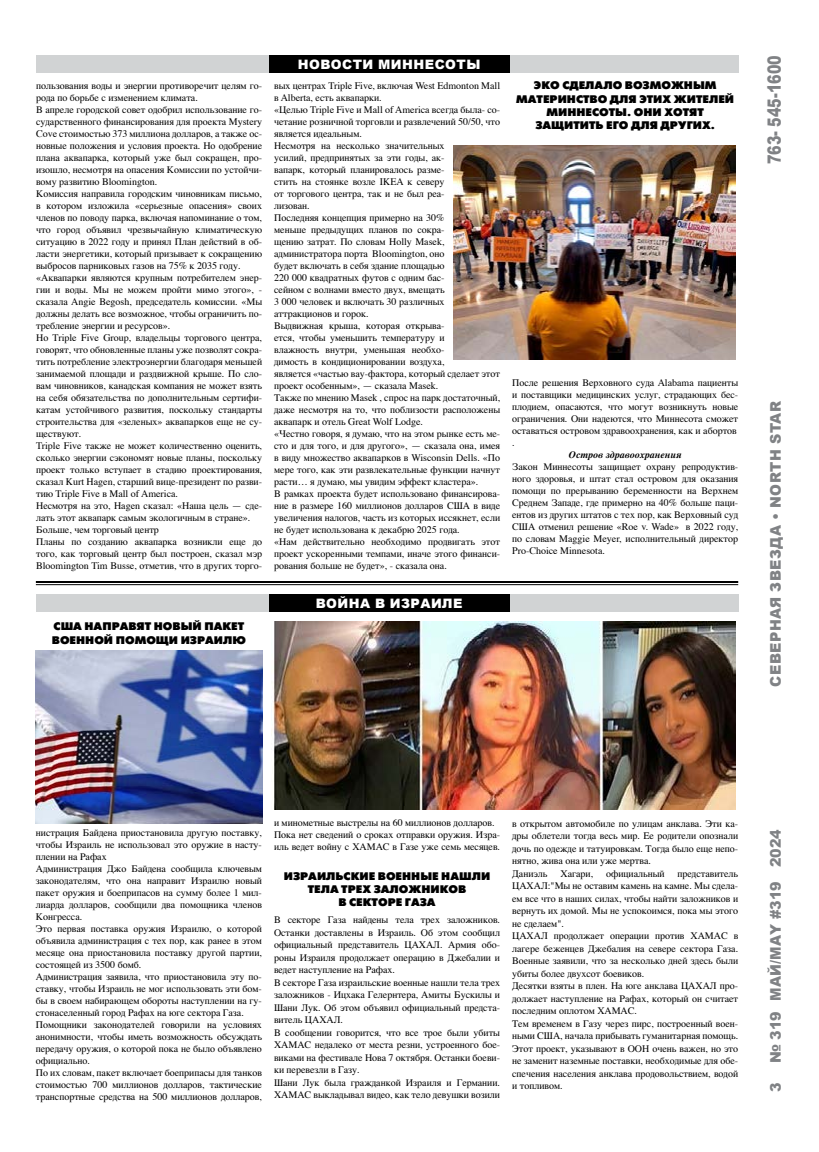
<style>
.page{position:relative;width:819px;height:1152px;background:#fff}
.page>*{position:absolute;margin:0;border:0;box-sizing:border-box;transform-origin:0 0}
.t1{font:900 18.3px "Arial";color:#808285;scale:.78 1}
.t2{font:900 14.6px "Arial";letter-spacing:.035em;color:#808285}
.t3{font:900 14.6px "Arial";color:#808285}
.t4{font:900 13px "Arial";letter-spacing:.035em;color:#fff}
.t5{font:700 11px/13.2px "Futuris XC";color:#000;text-align:center}
.t6{font:10px/12px "Times";color:#000}
.t7{font:italic 700 10px "Times";color:#000}
</style>
<div class="page">
<div style="left:36px;top:55px;width:702px;height:18px;background:#d1d3d4"></div>
<div style="left:269px;top:55px;width:241px;height:18px;background:#000"></div>
<div style="left:36px;top:594px;width:702px;height:18px;background:#d1d3d4"></div>
<div style="left:269px;top:594px;width:241px;height:18px;background:#000"></div>
<img style="left:36px;top:650px;width:226px;height:174px">
<img style="left:271px;top:621px;width:464px;height:188px">
<img style="left:454px;top:145px;width:281px;height:215px">
<hr style="left:36px;top:581px;width:702px;height:2px;background:#000">
<hr style="left:36px;top:584px;width:702px;height:1px;background:#000">
<h3 class="t4" style="left:298px;top:55px;width:184px">НОВОСТИ МИННЕСОТЫ</h3>
<p class="t6" style="left:36px;top:79px;width:228px">пользования воды и энергии противоречит целям го&shy;рода по борьбе с изменением климата.<br>В апреле городской совет одобрил использование го&shy;сударственного финансирования для проекта Mystery Cove стоимостью 373 миллиона долларов, а также ос&shy;новные положения и условия проекта. Но одобрение плана аквапарка, который уже был сокращен, про&shy;изошло, несмотря на опасения Комиссии по устойчи&shy;вому развитию Bloomington.<br>Комиссия направила городским чиновникам письмо, в котором изложила «серьезные опасения» своих членов по поводу парка, включая напоминание о том, что город объявил чрезвычайную климатическую ситуацию в 2022 году и принял План действий в об&shy;ласти энергетики, который призывает к сокращению выбросов парниковых газов на 75% к 2035 году. «Аквапарки являются крупным потребителем энер&shy;гии и воды. Мы не можем пройти мимо этого», - сказала Angie Begosh, председатель комиссии. «Мы должны делать все возможное, чтобы ограничить по&shy;требление энергии и ресурсов».<br>Но Triple Five Group, владельцы торгового центра, говорят, что обновленные планы уже позволят сокра&shy;тить потребление электроэнергии благодаря меньшей занимаемой площади и раздвижной крыше. По сло&shy;вам чиновников, канадская компания не может взять на себя обязательства по дополнительным сертифи&shy;катам устойчивого развития, поскольку стандарты строительства для «зеленых» аквапарков еще не су&shy;ществуют.<br>Triple Five также не может количественно оценить, сколько энергии сэкономят новые планы, поскольку проект только вступает в стадию проектирования, сказал Kurt Hagen, старший вице-президент по разви&shy;тию Triple Five в Mall of America.<br>Несмотря на это, Hagen сказал: «Наша цель — сде&shy;лать этот аквапарк самым экологичным в стране».<br>Больше, чем торговый центр<br>Планы по созданию аквапарка возникли еще до того, как торговый центр был построен, сказал мэр Bloomington Tim Busse, отметив, что в других торго-</p>
<p class="t6" style="left:274px;top:79px;width:228px">вых центрах Triple Five, включая West Edmonton Mall в Alberta, есть аквапарки.<br>«Целью Triple Five и Mall of America всегда была- со&shy;четание розничной торговли и развлечений 50/50, что является идеальным.<br>Несмотря на несколько значительных<br>усилий, предпринятых за эти годы, ак-<br>вапарк, который планировалось разме-<br>стить на стоянке возле IKEA к северу<br>от торгового центра, так и не был реа-<br>лизован.<br>Последняя концепция примерно на 30%<br>меньше предыдущих планов по сокра-<br>щению затрат. По словам Holly Masek, администратора порта Bloomington, оно<br>будет включать в себя здание площадью<br>220 000 квадратных футов с одним бас-<br>сейном с волнами вместо двух, вмещать<br>3 000 человек и включать 30 различных аттракционов и горок.<br>Выдвижная крыша, которая открыва-<br>ется, чтобы уменьшить температуру и<br>влажность внутри, уменьшая необхо-<br>димость в кондиционировании воздуха,<br>является «частью вау-фактора, который сделает этот проект особенным», — сказала Masek.<br>Также по мнению Masek , спрос на парк достаточный, даже несмотря на то, что поблизости расположены аквапарк и отель Great Wolf Lodge.<br>«Честно говоря, я думаю, что на этом рынке есть ме&shy;сто и для того, и для другого», — сказала она, имея в виду множество аквапарков в Wisconsin Dells. «По мере того, как эти развлекательные функции начнут расти… я думаю, мы увидим эффект кластера».<br>В рамках проекта будет использовано финансирова&shy;ние в размере 160 миллионов долларов США в виде увеличения налогов, часть из которых иссякнет, если не будет использована к декабрю 2025 года.<br>«Нам действительно необходимо продвигать этот проект ускоренными темпами, иначе этого финанси&shy;рования больше не будет», - сказала она.</p>
<p class="t5" style="left:516px;top:79px;width:219px">ЭКО СДЕЛАЛО ВОЗМОЖНЫМ<br>МАТЕРИНСТВО ДЛЯ ЭТИХ ЖИТЕЛЕЙ<br>МИННЕСОТЫ. ОНИ ХОТЯТ<br>ЗАЩИТИТЬ ЕГО ДЛЯ ДРУГИХ.</p>
<p class="t6" style="left:512px;top:375px;width:228px">После решения Верховного суда Alabama пациенты и поставщики медицинских услуг, страдающих бес&shy;плодием, опасаются, что могут возникнуть новые ограничения. Они надеются, что Миннесота сможет оставаться островом здравоохранения, как и абортов .</p>
<p class="t7" style="left:569px;top:445px;width:114px">Остров здравоохранения</p>
<p class="t6" style="left:512px;top:459px;width:228px;text-align:justify">Закон Миннесоты защищает охрану репродуктив&shy;ного здоровья, и штат стал островом для оказания помощи по прерыванию беременности на Верхнем Среднем Западе, где примерно на 40% больше паци&shy;ентов из других штатов с тех пор, как Верховный суд США отменил решение «Roe v. Wade» в 2022 году, по словам Maggie Meyer, исполнительный директор Pro-Choice Minnesota.</p>
<p class="t5" style="left:52px;top:620px;width:196px;text-align:left">США НАПРАВЯТ НОВЫЙ ПАКЕТ<br>ВОЕННОЙ ПОМОЩИ ИЗРАИЛЮ</p>
<h3 class="t4" style="left:316px;top:594px;width:148px">ВОЙНА В ИЗРАИЛЕ</h3>
<h1 class="t1" style="left:761px;top:164px;width:141px;rotate:-90deg">763- 545-1600</h1>
<h2 class="t2" style="left:765px;top:687px;width:287px;rotate:-90deg">СЕВЕРНАЯ ЗВЕЗДА • NORTH STAR</h2>
<p class="t6" style="left:36px;top:826px;width:228px">нистрация Байдена приостановила другую поставку, чтобы Израиль не использовал это оружие в насту&shy;плении на Рафах<br>Администрация Джо Байдена сообщила ключевым законодателям, что она направит Израилю новый пакет оружия и боеприпасов на сумму более 1 мил&shy;лиарда долларов, сообщили два помощника членов Конгресса.<br>Это первая поставка оружия Израилю, о которой объявила администрация с тех пор, как ранее в этом месяце она приостановила поставку другой партии, состоящей из 3500 бомб.<br>Администрация заявила, что приостановила эту по&shy;ставку, чтобы Израиль не мог использовать эти бом&shy;бы в своем набирающем обороты наступлении на гу&shy;стонаселенный город Рафах на юге сектора Газа.<br>Помощники законодателей говорили на условиях анонимности, чтобы иметь возможность обсуждать передачу оружия, о которой пока не было объявлено официально.<br>По их словам, пакет включает боеприпасы для танков стоимостью 700 миллионов долларов, тактические транспортные средства на 500 миллионов долларов,</p>
<p class="t6" style="left:274px;top:816px;width:228px">и минометные выстрелы на 60 миллионов долларов.<br>Пока нет сведений о сроках отправки оружия. Изра&shy;иль ведет войну с ХАМАС в Газе уже семь месяцев.</p>
<p class="t5" style="left:284px;top:870px;width:208px">ИЗРАИЛЬСКИЕ ВОЕННЫЕ НАШЛИ<br>ТЕЛА ТРЕХ ЗАЛОЖНИКОВ<br>В СЕКТОРЕ ГАЗА</p>
<p class="t6" style="left:274px;top:913px;width:228px;line-height:12.5px">В секторе Газа найдены тела трех заложников.<br>Останки доставлены в Израиль. Об этом сообщил официальный представитель ЦАХАЛ. Армия обо&shy;роны Израиля продолжает операцию в Джебалии и ведет наступление на Рафах.<br>В секторе Газа израильские военные нашли тела трех заложников - Ицхака Гелернтера, Амиты Бускилы и Шани Лук. Об этом объявил официальный предста&shy;витель ЦАХАЛ.<br>В сообщении говорится, что все трое были убиты ХАМАС недалеко от места резни, устроенного бое&shy;виками на фестивале Нова 7 октября. Останки боеви&shy;ки перевезли в Газу.<br>Шани Лук была гражданкой Израиля и Германии.<br>ХАМАС выкладывал видео, как тело девушки возили</p>
<p class="t6" style="left:512px;top:816px;width:228px;line-height:12.5px">в открытом автомобиле по улицам анклава. Эти ка&shy;дры облетели тогда весь мир. Ее родители опознали дочь по одежде и татуировкам. Тогда было еще непо&shy;нятно, жива она или уже мертва.<br>Даниэль</p>
<p class="t6" style="left:560px;top:867px;width:34px">Хагари,</p>
<p class="t6" style="left:606px;top:867px;width:60px">официальный</p>
<p class="t6" style="left:512px;top:866px;width:228px;line-height:12.5px;text-indent:165px">представитель ЦАХАЛ:"Мы не оставим камень на камне. Мы сдела&shy;ем все что в наших силах, чтобы найти заложников и вернуть их домой. Мы не успокоимся, пока мы этого не сделаем".<br>ЦАХАЛ продолжает операции против ХАМАС в лагере беженцев Джебалия на севере сектора Газа.<br>Военные заявили, что за несколько дней здесь были убиты более двухсот боевиков.<br>Десятки взяты в плен. На юге анклава ЦАХАЛ про&shy;должает наступление на Рафах, который он считает последним оплотом ХАМАС.<br>Тем временем в Газу через пирс, построенный воен&shy;ными США, начала прибывать гуманитарная помощь.<br>Этот проект, указывают в ООН очень важен, но это не заменит наземные поставки, необходимые для обе&shy;спечения населения анклава продовольствием, водой и топливом.</p>
<h2 class="t3" style="left:765px;top:1063px;width:236px;rotate:-90deg">№ 319 МАЙ/MAY #319 2024</h2>
<h2 class="t2" style="left:765px;top:1092px;width:11px;rotate:-90deg">3</h2>
</div>
